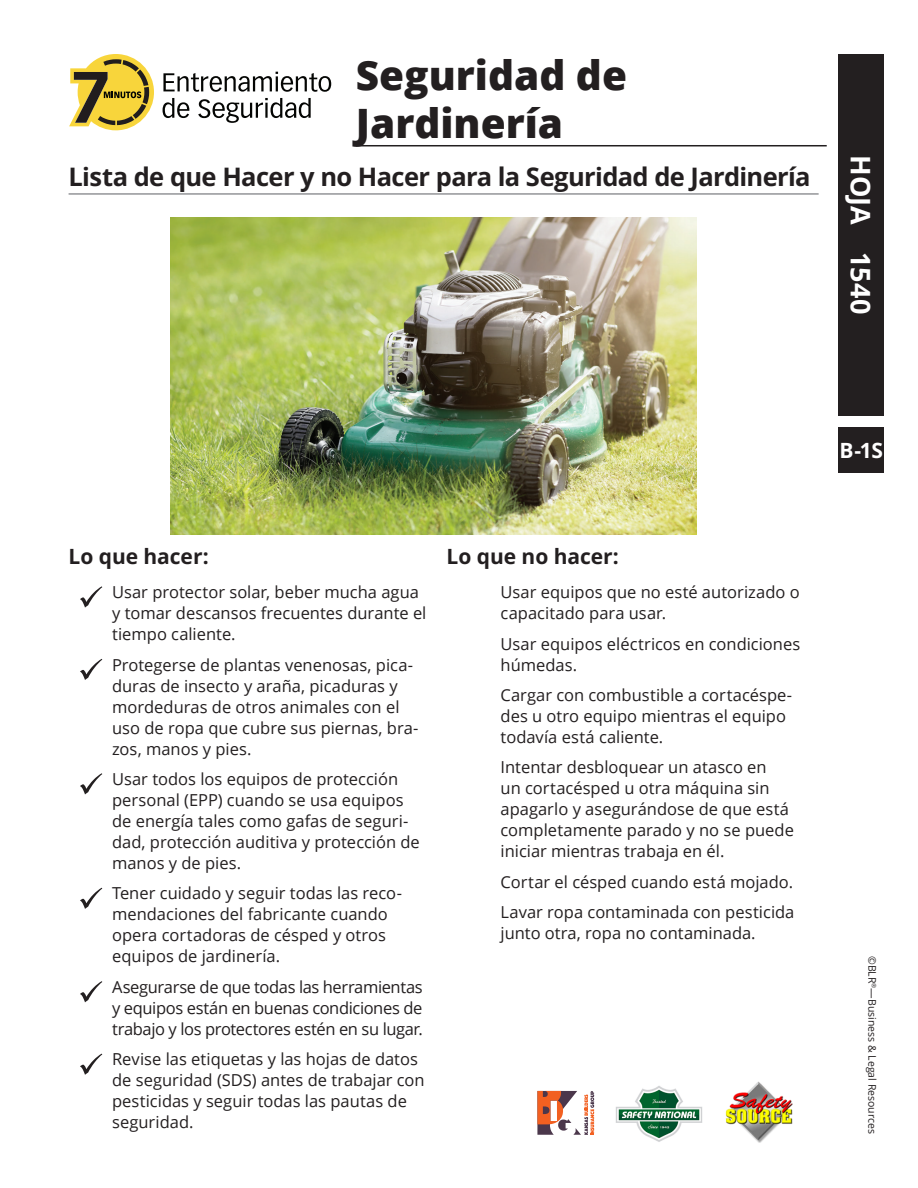
<style>
.page{position:relative;width:918px;height:1188px;background:#fff}
.page>*{position:absolute;margin:0;border:0;box-sizing:border-box;transform-origin:0 0}
.t1{font:800 40.5px/48.6px "Open Sans";color:#231f20}
.t2{font:700 27px "Open Sans";letter-spacing:-.005em;color:#fff}
.t3{font:700 25.5px "Open Sans";letter-spacing:-.025em;color:#231f20}
.t4{font:700 21px "Open Sans";letter-spacing:-.005em;color:#231f20}
.t5{font:700 21px "Open Sans";color:#fff}
.t6{font:16.5px/21px "Open Sans";color:#231f20}
.t7{font:10.5px "Open Sans";color:#231f20}
.t8{font:6.15px "Open Sans";color:#231f20}
</style>
<div class="page">
<hr style="left:69px;top:193px;width:750px;height:2px;background:#939598">
<div style="left:839px;top:428px;width:45px;height:45px;background:#231f20"></div>
<hr style="left:356px;top:145px;width:471px;height:1px;background:#231f20">
<svg style="left:80px;top:586px;width:22px;height:22px"></svg>
<svg style="left:80px;top:659px;width:22px;height:21px"></svg>
<svg style="left:80px;top:773px;width:22px;height:21px"></svg>
<svg style="left:80px;top:888px;width:22px;height:21px"></svg>
<svg style="left:80px;top:981px;width:22px;height:21px"></svg>
<svg style="left:80px;top:1054px;width:22px;height:21px"></svg>
<img style="left:170px;top:217px;width:527px;height:317px">
<div style="left:839px;top:54px;width:45px;height:362px;background:#231f20"></div>
<svg style="left:69px;top:54px;width:85px;height:76px"></svg>
<svg style="left:163px;top:72px;width:168px;height:20px"></svg>
<svg style="left:163px;top:98px;width:26px;height:20px"></svg>
<svg style="left:198px;top:98px;width:113px;height:25px"></svg>
<img style="left:725px;top:1081px;width:68px;height:62px">
<svg style="left:537px;top:1091px;width:57px;height:44px"></svg>
<img style="left:616px;top:1086px;width:86px;height:56px">
<h1 class="t1" style="left:356px;top:49px;width:273px">Seguridad de<br>Jardinería</h1>
<h3 class="t3" style="left:69px;top:159px;width:744px">Lista de que Hacer y no Hacer para la Seguridad de Jardinería</h3>
<h2 class="t2" style="left:880px;top:155px;width:161px;rotate:90deg">HOJA 1540</h2>
<p class="t4" style="left:69px;top:541px;width:142px">Lo que hacer:</p>
<p class="t6" style="left:112px;top:581px;width:316px">Usar protector solar, beber mucha agua y tomar descansos frecuentes durante el tiempo caliente.</p>
<p class="t6" style="left:112px;top:654px;width:308px">Protegerse de plantas venenosas, pica&shy;duras de insecto y araña, picaduras y mordeduras de otros animales con el uso de ropa que cubre sus piernas, bra&shy;zos, manos y pies.</p>
<p class="t6" style="left:112px;top:768px;width:309px">Usar todos los equipos de protección personal (EPP) cuando se usa equipos de energía tales como gafas de seguri&shy;dad, protección auditiva y protección de manos y de pies.</p>
<p class="t6" style="left:112px;top:883px;width:291px">Tener cuidado y seguir todas las reco&shy;mendaciones del fabricante cuando opera cortadoras de césped y otros equipos de jardinería.</p>
<p class="t6" style="left:112px;top:976px;width:312px;text-align:justify">Asegurarse de que todas las herramientas y equipos están en buenas condiciones de trabajo y los protectores estén en su lugar.</p>
<p class="t6" style="left:112px;top:1048px;width:314px">Revise las etiquetas y las hojas de datos de seguridad (SDS) antes de trabajar con pesticidas y seguir todas las pautas de seguridad.</p>
<p class="t4" style="left:447px;top:541px;width:174px">Lo que no hacer:</p>
<p class="t6" style="left:501px;top:581px;width:301px">Usar equipos que no esté autorizado o capacitado para usar.</p>
<p class="t6" style="left:501px;top:633px;width:301px">Usar equipos eléctricos en condiciones húmedas.</p>
<p class="t6" style="left:501px;top:684px;width:293px">Cargar con combustible a cortacéspe&shy;des u otro equipo mientras el equipo todavía está caliente.</p>
<p class="t6" style="left:501px;top:757px;width:295px">Intentar desbloquear un atasco en<br>un cortacésped u otra máquina sin apagarlo y asegurándose de que está completamente parado y no se puede iniciar mientras trabaja en él.</p>
<p class="t6" style="left:501px;top:866px;width:295px;line-height:30.5px">Cortar el césped cuando está mojado.<br>Lavar ropa contaminada con pesticida</p>
<p class="t6" style="left:501px;top:922px;width:257px">junto otra, ropa no contaminada.</p>
<p class="t5" style="left:839px;top:436px;width:45px">B-1S</p>
<p class="t7" style="left:879px;top:956px;width:180px;rotate:90deg">©BLR —Business &amp; Legal Resources</p>
<p class="t8" style="left:878px;top:983px;width:7px;rotate:90deg">®</p>
</div>
